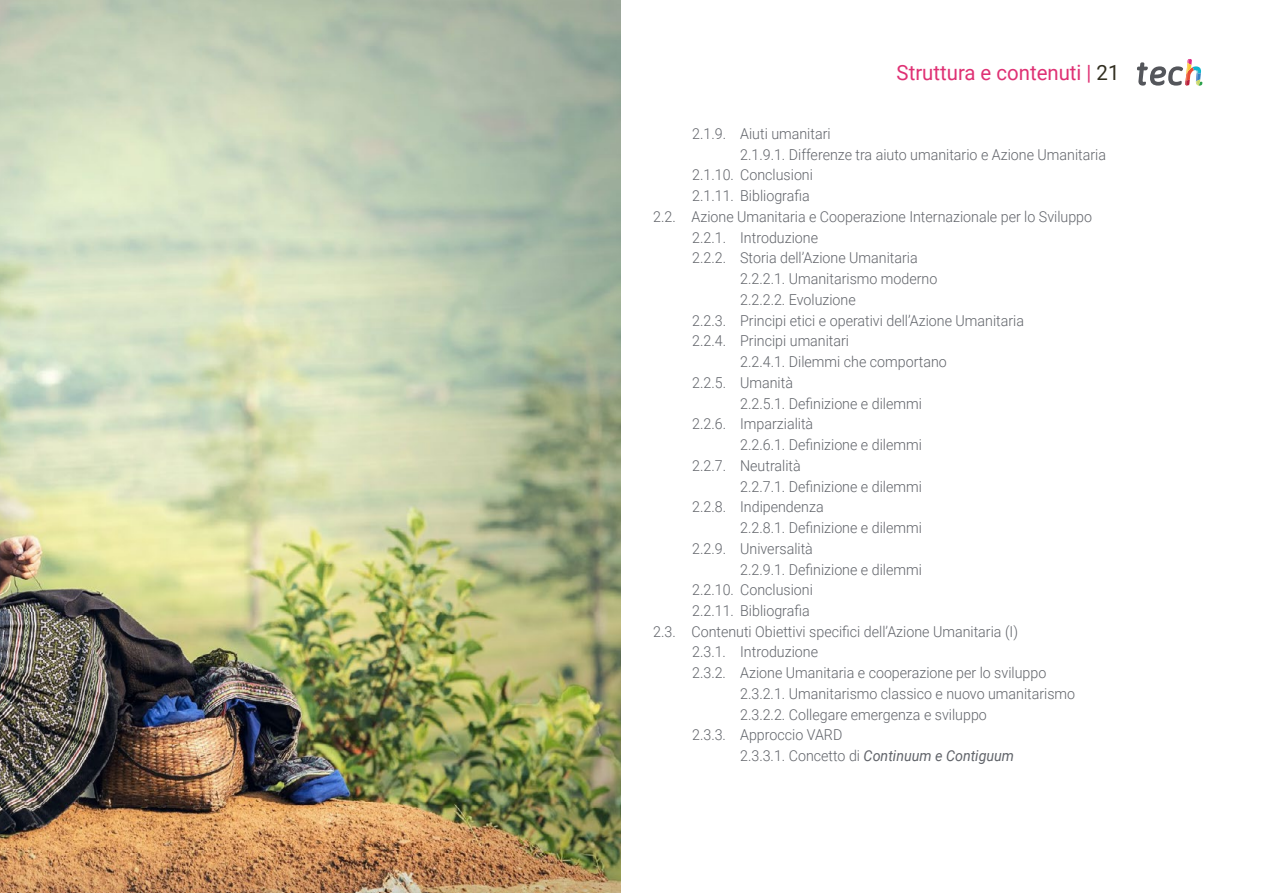
<style>
.page{position:relative;width:1263px;height:893px;background:#fff}
.page>*{position:absolute;margin:0;border:0;box-sizing:border-box;transform-origin:0 0}
.t1{font:21px "Roboto";color:#df3174}
.t2{font:300 15px "Roboto";color:#61646a;scale:.95 1}
.t3{font:italic 15px "Roboto";color:#61646a;scale:.95 1}
.s1{color:#312e20}
.s2{font-weight:300;font-style:normal}
</style>
<div class="page">
<img style="left:0;top:0;width:621px;height:893px">
<svg style="left:1137px;top:59px;width:65px;height:27px"></svg>
<h1 class="t1" style="left:897px;top:57px;width:224px">Struttura e contenuti | <span class="s1">21</span></h1>
<p class="t2" style="left:692px;top:123px;width:147px">2.1.9. Aiuti umanitari</p>
<p class="t2" style="left:740px;top:144px;width:387px">2.1.9.1. Differenze tra aiuto umanitario e Azione Umanitaria</p>
<p class="t2" style="left:692px;top:164px;width:129px">2.1.10. Conclusioni</p>
<p class="t2" style="left:692px;top:185px;width:125px">2.1.11. Bibliografia</p>
<p class="t2" style="left:653px;top:206px;width:464px">2.2. Azione Umanitaria e Cooperazione Internazionale per lo Sviluppo</p>
<p class="t2" style="left:692px;top:227px;width:134px">2.2.1. Introduzione</p>
<p class="t2" style="left:692px;top:247px;width:239px">2.2.2. Storia dell’Azione Umanitaria</p>
<p class="t2" style="left:740px;top:268px;width:209px">2.2.2.1. Umanitarismo moderno</p>
<p class="t2" style="left:740px;top:289px;width:123px">2.2.2.2. Evoluzione</p>
<p class="t2" style="left:692px;top:310px;width:351px">2.2.3. Principi etici e operativi dell’Azione Umanitaria</p>
<p class="t2" style="left:692px;top:330px;width:167px">2.2.4. Principi umanitari</p>
<p class="t2" style="left:740px;top:351px;width:219px">2.2.4.1. Dilemmi che comportano</p>
<p class="t2" style="left:692px;top:372px;width:108px">2.2.5. Umanità</p>
<p class="t2" style="left:740px;top:393px;width:193px">2.2.5.1. Definizione e dilemmi</p>
<p class="t2" style="left:692px;top:413px;width:129px">2.2.6. Imparzialità</p>
<p class="t2" style="left:740px;top:434px;width:193px">2.2.6.1. Definizione e dilemmi</p>
<p class="t2" style="left:692px;top:455px;width:116px">2.2.7. Neutralità</p>
<p class="t2" style="left:740px;top:476px;width:193px">2.2.7.1. Definizione e dilemmi</p>
<p class="t2" style="left:692px;top:496px;width:140px">2.2.8. Indipendenza</p>
<p class="t2" style="left:740px;top:517px;width:193px">2.2.8.1. Definizione e dilemmi</p>
<p class="t2" style="left:692px;top:538px;width:129px">2.2.9. Universalità</p>
<p class="t2" style="left:740px;top:559px;width:193px">2.2.9.1. Definizione e dilemmi</p>
<p class="t2" style="left:692px;top:579px;width:129px">2.2.10. Conclusioni</p>
<p class="t2" style="left:692px;top:600px;width:125px">2.2.11. Bibliografia</p>
<p class="t2" style="left:653px;top:621px;width:385px">2.3. Contenuti Obiettivi specifici dell’Azione Umanitaria (I)</p>
<p class="t2" style="left:692px;top:642px;width:134px">2.3.1. Introduzione</p>
<p class="t2" style="left:692px;top:662px;width:374px">2.3.2. Azione Umanitaria e cooperazione per lo sviluppo</p>
<p class="t2" style="left:740px;top:683px;width:354px">2.3.2.1. Umanitarismo classico e nuovo umanitarismo</p>
<p class="t2" style="left:740px;top:704px;width:261px">2.3.2.2. Collegare emergenza e sviluppo</p>
<p class="t2" style="left:692px;top:725px;width:160px">2.3.3. Approccio VARD</p>
<p class="t3" style="left:740px;top:745px;width:290px"><span class="s2">2.3.3.1. Concetto di</span> Continuum e Contiguum</p>
</div>
